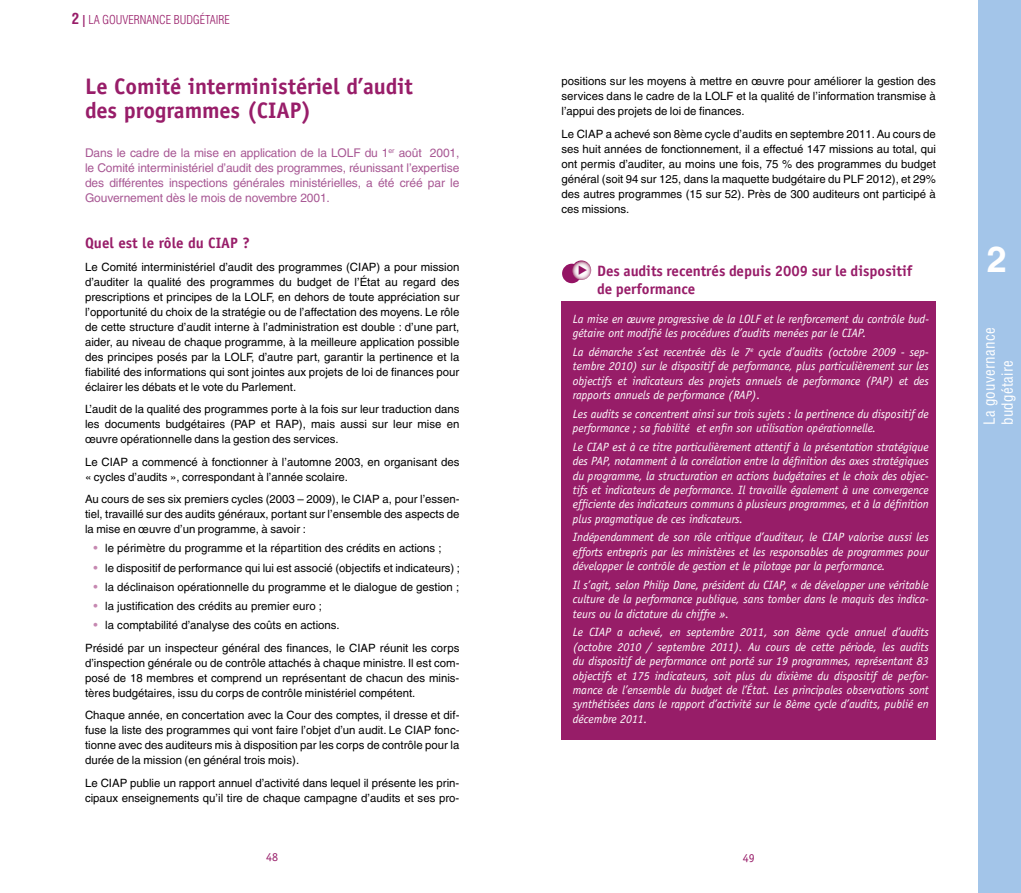
<style>
.page{position:relative;width:1021px;height:893px;background:#fff}
.page>*{position:absolute;margin:0;border:0;box-sizing:border-box;transform-origin:0 0}
.t1{font:700 36px "Helvetica LT";color:#fff}
.t2{font:700 22.5px/24px "Officina Sans LT";color:#981d69}
.t3{font:700 15px/18px "Officina Sans LT";color:#981d69}
.t4{font:condensed 15px/18px "Helvetica LT";letter-spacing:.02em;color:#fff}
.t5{font:italic 12px/14.4px "Officina Sans LT";letter-spacing:-.005em;color:#fff;text-align:justify}
.t6{font:12px/15px "Helvetica LT";letter-spacing:-.01em;color:#a85894;text-align:justify}
.t7{font:300 condensed 12px "Helvetica LT";color:#981d69}
.t8{font:12px "Officina Sans LT";color:#981d69}
.t9{font:11.4px/15px "Helvetica LT";color:#000;text-align:justify}
.s1{font-weight:700;font-size:15px}
.s2{font-weight:700}
.s3{font-size:12px;color:#c688b1}
</style>
<div class="page">
<div style="left:978px;top:0;width:42px;height:893px;background:#a3c5e9"></div>
<div style="left:561px;top:301px;width:374px;height:439px;background:#971d68"></div>
<div style="left:562px;top:264px;width:19px;height:19px;background:#941364;border-radius:50%"></div>
<svg style="left:571px;top:260px;width:20px;height:20px"></svg>
<svg style="left:579px;top:265px;width:8px;height:9px"></svg>
<p class="t7" style="left:72px;top:12px;width:159px"><span class="s1">2</span> <span class="s2">|</span> LA GOUVERNANCE BUDGÉTAIRE</p>
<h2 class="t2" style="left:85px;top:74px;width:329px">Le Comité interministériel d’audit des programmes (CIAP)</h2>
<p class="t6" style="left:85px;top:146px;width:376px">Dans le cadre de la mise en application de la LOLF du 1<sup>er</sup> août 2001, le Comité interministériel d’audit des programmes, réunissant l’expertise des différentes inspections générales ministérielles, a été créé par le Gouvernement dès le mois de novembre 2001.</p>
<h3 class="t3" style="left:85px;top:234px;width:166px">Quel est le rôle du CIAP ?</h3>
<p class="t9" style="left:85px;top:259px;width:376px">Le Comité interministériel d’audit des programmes (CIAP) a pour mission d’auditer la qualité des programmes du budget de l’État au regard des prescriptions et principes de la LOLF, en dehors de toute appréciation sur l’opportunité du choix de la stratégie ou de l’affectation des moyens. Le rôle de cette structure d’audit interne à l’administration est double : d’une part, aider, au niveau de chaque programme, à la meilleure application possible des principes posés par la LOLF, d’autre part, garantir la pertinence et la fiabilité des informations qui sont jointes aux projets de loi de finances pour éclairer les débats et le vote du Parlement.</p>
<p class="t9" style="left:85px;top:401px;width:376px">L’audit de la qualité des programmes porte à la fois sur leur traduction dans les documents budgétaires (PAP et RAP), mais aussi sur leur mise en œuvre opérationnelle dans la gestion des services.</p>
<p class="t9" style="left:85px;top:454px;width:376px">Le CIAP a commencé à fonctionner à l’automne 2003, en organisant des « cycles d’audits », correspondant à l’année scolaire.</p>
<p class="t9" style="left:85px;top:492px;width:376px">Au cours de ses six premiers cycles (2003 – 2009), le CIAP a, pour l’essen&shy;tiel, travaillé sur des audits généraux, portant sur l’ensemble des aspects de la mise en œuvre d’un programme, à savoir :</p>
<p class="t9" style="left:94px;top:541px;width:349px"><span class="s3">•</span> le périmètre du programme et la répartition des crédits en actions ;</p>
<p class="t9" style="left:94px;top:560px;width:368px"><span class="s3">•</span> le dispositif de performance qui lui est associé (objectifs et indicateurs) ;</p>
<p class="t9" style="left:94px;top:579px;width:367px"><span class="s3">•</span> la déclinaison opérationnelle du programme et le dialogue de gestion ;</p>
<p class="t9" style="left:94px;top:598px;width:230px"><span class="s3">•</span> la justification des crédits au premier euro ;</p>
<p class="t9" style="left:85px;top:614px;width:376px;line-height:22.5px;text-indent:9px"><span class="s3">•</span> la comptabilité d’analyse des coûts en actions.<br>Présidé par un inspecteur général des finances, le CIAP réunit les corps</p>
<p class="t9" style="left:85px;top:655px;width:376px">d’inspection générale ou de contrôle attachés à chaque ministre. Il est com&shy;posé de 18 membres et comprend un représentant de chacun des minis&shy;tères budgétaires, issu du corps de contrôle ministériel compétent.</p>
<p class="t9" style="left:85px;top:708px;width:376px">Chaque année, en concertation avec la Cour des comptes, il dresse et dif&shy;fuse la liste des programmes qui vont faire l’objet d’un audit. Le CIAP fonc&shy;tionne avec des auditeurs mis à disposition par les corps de contrôle pour la durée de la mission (en général trois mois).</p>
<p class="t9" style="left:85px;top:775px;width:376px">Le CIAP publie un rapport annuel d’activité dans lequel il présente les prin&shy;cipaux enseignements qu’il tire de chaque campagne d’audits et ses pro-</p>
<p class="t9" style="left:561px;top:74px;width:376px">positions sur les moyens à mettre en œuvre pour améliorer la gestion des services dans le cadre de la LOLF et la qualité de l’information transmise à l’appui des projets de loi de finances.</p>
<p class="t9" style="left:561px;top:126px;width:376px">Le CIAP a achevé son 8ème cycle d’audits en septembre 2011. Au cours de ses huit années de fonctionnement, il a effectué 147 missions au total, qui ont permis d’auditer, au moins une fois, 75 % des programmes du budget général (soit 94 sur 125, dans la maquette budgétaire du PLF 2012), et 29% des autres programmes (15 sur 52). Près de 300 auditeurs ont participé à ces missions.</p>
<h3 class="t3" style="left:597px;top:262px;width:316px">Des audits recentrés depuis 2009 sur le dispositif de performance</h3>
<p class="t5" style="left:573px;top:312px;width:357px">La mise en œuvre progressive de la LOLF et le renforcement du contrôle bud&shy;gétaire ont modifié les procédures d’audits menées par le CIAP.</p>
<p class="t5" style="left:573px;top:345px;width:357px">La démarche s’est recentrée dès le 7<sup>e</sup> cycle d’audits (octobre 2009 - sep&shy;tembre 2010) sur le dispositif de performance, plus particulièrement sur les objectifs et indicateurs des projets annuels de performance (PAP) et des rapports annuels de performance (RAP).</p>
<p class="t5" style="left:573px;top:406px;width:357px">Les audits se concentrent ainsi sur trois sujets : la pertinence du dispositif de performance ; sa fiabilité et enfin son utilisation opérationnelle.</p>
<p class="t5" style="left:573px;top:440px;width:357px">Le CIAP est à ce titre particulièrement attentif à la présentation stratégique des PAP, notamment à la corrélation entre la définition des axes stratégiques du programme, la structuration en actions budgétaires et le choix des objec&shy;tifs et indicateurs de performance. Il travaille également à une convergence efficiente des indicateurs communs à plusieurs programmes, et à la définition plus pragmatique de ces indicateurs.</p>
<p class="t5" style="left:573px;top:530px;width:357px">Indépendamment de son rôle critique d’auditeur, le CIAP valorise aussi les efforts entrepris par les ministères et les responsables de programmes pour développer le contrôle de gestion et le pilotage par la performance.</p>
<p class="t5" style="left:573px;top:578px;width:357px">Il s’agit, selon Philip Dane, président du CIAP, « de développer une véritable culture de la performance publique, sans tomber dans le maquis des indica&shy;teurs ou la dictature du chiffre ».</p>
<p class="t5" style="left:573px;top:625px;width:357px">Le CIAP a achevé, en septembre 2011, son 8ème cycle annuel d’audits (octobre 2010 / septembre 2011). Au cours de cette période, les audits du dispositif de performance ont porté sur 19 programmes, représentant 83 objectifs et 175 indicateurs, soit plus du dixième du dispositif de perfor&shy;mance de l’ensemble du budget de l’État. Les principales observations sont synthétisées dans le rapport d’activité sur le 8ème cycle d’audits, publié en décembre 2011.</p>
<p class="t8" style="left:266px;top:850px;width:13px">48</p>
<p class="t8" style="left:742px;top:850px;width:13px">49</p>
<h1 class="t1" style="left:986px;top:238px;width:22px">2</h1>
<h3 class="t4" style="left:980px;top:425px;width:99px;rotate:-90deg">La gouvernance budgétaire</h3>
</div>
